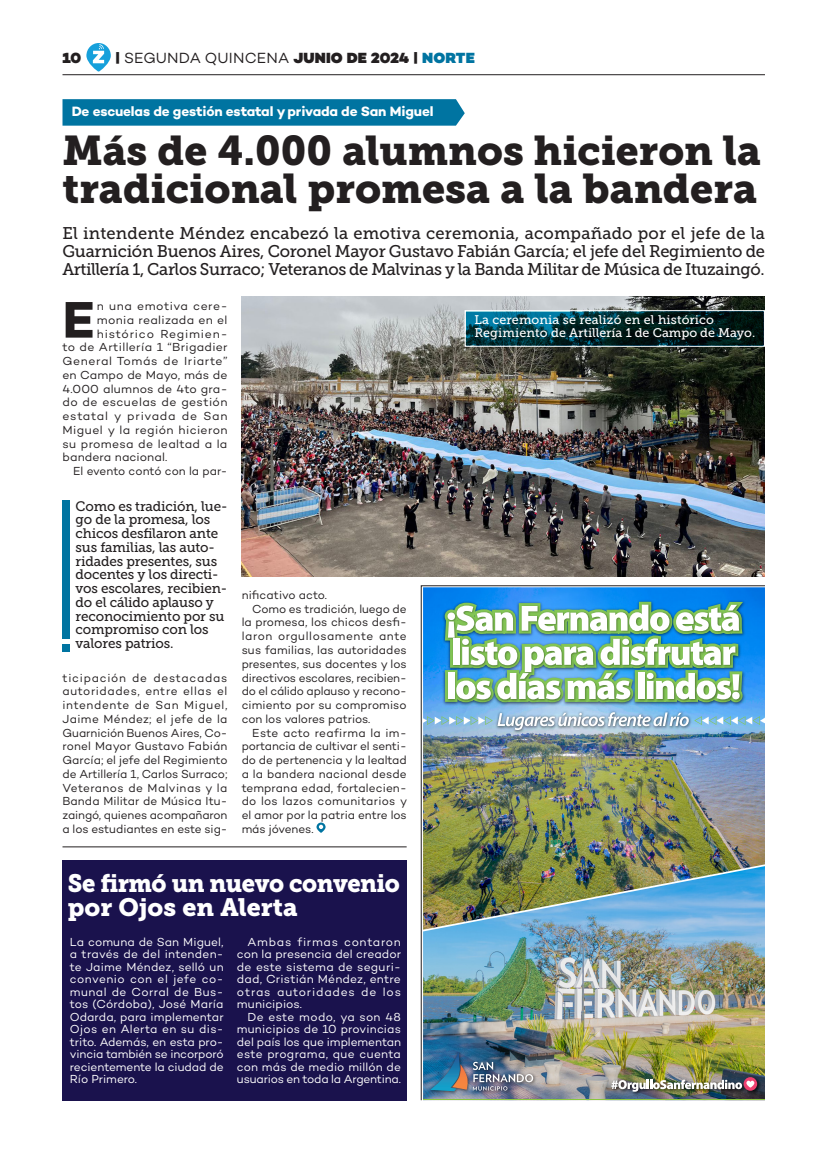
<style>
.page{position:relative;width:815px;height:1152px;background:#fff}
.page>*{position:absolute;margin:0;border:0;box-sizing:border-box;transform-origin:0 0}
.t1{font:700 52.38px "Campton";color:#231f20}
.t2{font:41.25px "Museo Slab 900";color:#231f20}
.t3{font:25px/23.8px "Museo Slab 900";letter-spacing:-.02em;color:#fff;scale:.95 1}
.t4{font:16.88px/18.1px "Museo Slab 500";letter-spacing:-.025em;color:#231f20;text-align:justify}
.t5{font:15px "Campton";letter-spacing:.01em;color:#231f20}
.t6{font:900 15px "Campton";color:#231f20}
.t7{font:13.75px/13.8px "Museo Slab 500";letter-spacing:-.01em;color:#231f20}
.t8{font:700 13.75px "Campton";letter-spacing:-.015em;color:#fff}
.t9{font:12.5px/13px "Museo Slab 500";letter-spacing:.01em;color:#fff}
.t10{font:11.88px/13.8px "Campton";letter-spacing:.015em;color:#231f20;text-align:justify}
.t11{font:11.88px/12.5px "Campton";color:#fff;text-align:justify}
.t12{font:11.88px "Campton";letter-spacing:.06em;color:#231f20}
.t13{font:11.88px "Campton";letter-spacing:.055em;color:#231f20}
.t14{font:11.88px "Campton";letter-spacing:.035em;color:#231f20}
.t15{font:11.88px "Campton";letter-spacing:.045em;color:#231f20}
.s1{font-weight:900}
.s2{font-weight:900;color:#0074a1}
</style>
<div class="page">
<svg style="left:86px;top:43px;width:25px;height:29px"></svg>
<hr style="left:63px;top:74px;width:702px;height:1px;background:#231f20">
<img style="left:421px;top:585px;width:344px;height:515px">
<img style="left:242px;top:296px;width:523px;height:281px">
<svg style="left:465px;top:310px;width:300px;height:37px;background:#113b42"></svg>
<svg style="left:63px;top:99px;width:402px;height:27px;background:#0777a3"></svg>
<div style="left:63px;top:500px;width:7px;height:138px;background:#0074a1"></div>
<div style="left:63px;top:644px;width:7px;height:7px;background:#0074a1"></div>
<svg style="left:316px;top:822px;width:10px;height:11px"></svg>
<div style="left:63px;top:860px;width:344px;height:240px;background:#1a124d"></div>
<hr style="left:63px;top:846px;width:344px;height:1px;background:#231f20">
<p class="t6" style="left:63px;top:48px;width:20px">10</p>
<p class="t5" style="left:115px;top:48px;width:361px"><span class="s1">|</span> SEGUNDA QUINCENA <span class="s1">JUNIO DE 2024 |</span> <span class="s2">NORTE</span></p>
<p class="t8" style="left:72px;top:102px;width:363px">De escuelas de gestión estatal y privada de San Miguel</p>
<p class="t2" style="left:63px;top:126px;width:700px">Más de 4.000 alumnos hicieron la</p>
<p class="t2" style="left:63px;top:165px;width:696px">tradicional promesa a la bandera</p>
<p class="t4" style="left:63px;top:224px;width:704px">El intendente Méndez encabezó la emotiva ceremonia, acompañado por el jefe de la Guarnición Buenos Aires, Coronel Mayor Gustavo Fabián García; el jefe del Regimiento de Artillería 1, Carlos Surraco; Veteranos de Malvinas y la Banda Militar de Música de Ituzaingó.</p>
<p class="t1" style="left:63px;top:286px;width:33px">E</p>
<p class="t15" style="left:97px;top:299px;width:132px">n una emotiva cere-</p>
<p class="t9" style="left:474px;top:313px;width:282px">La ceremonia se realizó en el histórico<br>Regimiento de Artillería 1 de Campo de Mayo.</p>
<p class="t10" style="left:97px;top:313px;width:132px">monia realizada en el</p>
<p class="t12" style="left:97px;top:326px;width:132px">histórico Regimien-</p>
<p class="t10" style="left:63px;top:340px;width:167px">to de Artillería 1 “Brigadier</p>
<p class="t13" style="left:63px;top:354px;width:166px">General Tomás de Iriarte”</p>
<p class="t10" style="left:63px;top:368px;width:167px">en Campo de Mayo, más de</p>
<p class="t10" style="left:63px;top:381px;width:166px">4.000 alumnos de 4to gra-</p>
<p class="t14" style="left:63px;top:395px;width:166px">do de escuelas de gestión</p>
<p class="t12" style="left:63px;top:409px;width:166px">estatal y privada de San</p>
<p class="t10" style="left:63px;top:423px;width:167px">Miguel y la región hicieron</p>
<p class="t10" style="left:63px;top:436px;width:166px">su promesa de lealtad a la</p>
<p class="t10" style="left:63px;top:450px;width:106px">bandera nacional.</p>
<p class="t10" style="left:73px;top:464px;width:156px">El evento contó con la par-</p>
<p class="t7" style="left:76px;top:499px;width:153px">Como es tradición, lue&shy;go de la promesa, los chicos desfilaron ante sus familias, las auto&shy;ridades presentes, sus docentes y los directi&shy;vos escolares, recibien&shy;do el cálido aplauso y reconocimiento por su compromiso con los valores patrios.</p>
<p class="t10" style="left:242px;top:588px;width:87px">nificativo acto.</p>
<p class="t10" style="left:242px;top:601px;width:167px;text-indent:11px">Como es tradición, luego de la promesa, los chicos desfi&shy;laron orgullosamente ante sus familias, las autoridades presentes, sus docentes y los directivos escolares, recibien&shy;do el cálido aplauso y recono&shy;cimiento por su compromiso con los valores patrios.</p>
<p class="t10" style="left:242px;top:725px;width:167px;text-indent:11px">Este acto reafirma la im&shy;portancia de cultivar el senti&shy;do de pertenencia y la lealtad a la bandera nacional desde temprana edad, fortalecien&shy;do los lazos comunitarios y el amor por la patria entre los más jóvenes.</p>
<p class="t3" style="left:68px;top:871px;width:351px">Se firmó un nuevo convenio por Ojos en Alerta</p>
<p class="t11" style="left:70px;top:935px;width:155px">La comuna de San Miguel, a través de del intenden&shy;te Jaime Méndez, selló un convenio con el jefe co&shy;munal de Corral de Bus&shy;tos (Córdoba), José María Odarda, para implementar Ojos en Alerta en su dis&shy;trito. Además, en esta pro&shy;vincia también se incorporó recientemente la ciudad de Río Primero.</p>
<p class="t11" style="left:237px;top:935px;width:166px;text-indent:11px">Ambas firmas contaron con la presencia del creador de este sistema de seguri&shy;dad, Cristián Méndez, entre otras autoridades de los municipios.</p>
<p class="t10" style="left:63px;top:670px;width:167px">ticipación de destacadas autoridades, entre ellas el intendente de San Miguel, Jaime Méndez; el jefe de la Guarnición Buenos Aires, Co&shy;ronel Mayor Gustavo Fabián García; el jefe del Regimiento de Artillería 1, Carlos Surraco; Veteranos de Malvinas y la Banda Militar de Música Itu&shy;zaingó, quienes acompañaron a los estudiantes en este sig-</p>
<p class="t11" style="left:237px;top:1010px;width:166px;text-indent:11px">De este modo, ya son 48 municipios de 10 provincias del país los que implementan este programa, que cuenta con más de medio millón de usuarios en toda la Argentina.</p>
</div>
